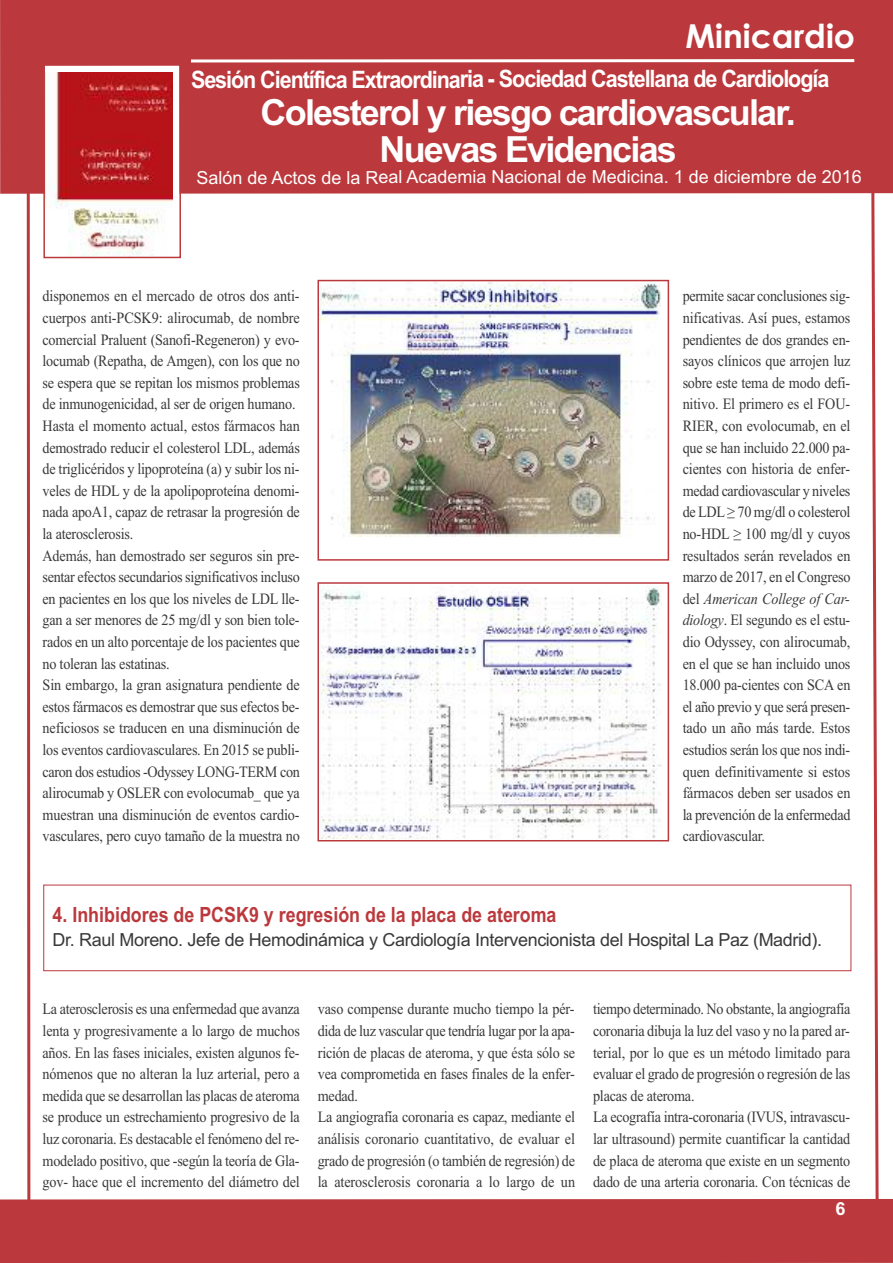
<style>
.page{position:relative;width:893px;height:1263px;background:#fff}
.page>*{position:absolute;margin:0;border:0;box-sizing:border-box;transform-origin:0 0}
.t1{font:700 36px/37.2px "Arial";letter-spacing:-.05em;color:#fff;text-align:center}
.t2{font:700 33px "Century Gothic";color:#fff}
.t3{font:700 24px "Arial";letter-spacing:-.05em;color:#fff;scale:.9 1}
.t4{font:700 21px "Arial";color:#bb393d;scale:.85 1}
.t5{font:18px "Arial";letter-spacing:-.02em;color:#39383a}
.t6{font:18px "Arial";color:#fff}
.t7{font:700 18px "Arial";color:#fff}
.t8{font:15.75px/21.6px "Times New Roman";letter-spacing:-.015em;color:#39383a;scale:.9 1}
.s1{font-style:italic}
</style>
<div class="page">
<div style="left:0;top:0;width:893px;height:194px;background:#bb393d"></div>
<hr style="left:191px;top:59px;width:663px;height:3px;background:#fff">
<svg style="left:25px;top:174px;width:7px;height:1025px"></svg>
<svg style="left:869px;top:68px;width:11px;height:1131px"></svg>
<div style="left:45px;top:65px;width:134px;height:192px;background:#fff"></div>
<img style="left:46px;top:73px;width:126px;height:182px">
<div style="left:43px;top:64px;width:138px;height:194px;border:2px solid #bb393d"></div>
<div style="left:0;top:1199px;width:893px;height:64px;background:#bb393d"></div>
<img style="left:320px;top:283px;width:340px;height:253px">
<div style="left:317px;top:280px;width:352px;height:281px;border:2px solid #bb393d"></div>
<img style="left:322px;top:587px;width:340px;height:251px">
<div style="left:317px;top:582px;width:352px;height:259px;border:2px solid #bb393d"></div>
<div style="left:43px;top:885px;width:808px;height:86px;border:1px solid #bb393d"></div>
<h2 class="t2" style="left:685px;top:18px;width:171px">Minicardio</h2>
<h3 class="t3" style="left:191px;top:65px;width:711px">Sesión Científica Extraordinaria - Sociedad Castellana de Cardiología</h3>
<h1 class="t1" style="left:261px;top:94px;width:537px">Colesterol y riesgo cardiovascular.<br>Nuevas Evidencias</h1>
<p class="t6" style="left:197px;top:167px;width:667px">Salón de Actos de la Real Academia Nacional de Medicina. 1 de diciembre de 2016</p>
<p class="t8" style="left:43px;top:285px;width:287px">disponemos en el mercado de otros dos anti&shy;cuerpos anti-PCSK9: alirocumab, de nombre comercial Praluent (Sanofi-Regeneron) y evo&shy;locumab (Repatha, de Amgen), con los que no se espera que se repitan los mismos problemas de inmunogenicidad, al ser de origen humano.<br>Hasta el momento actual, estos fármacos han demostrado reducir el colesterol LDL, además de triglicéridos y lipoproteína (a) y subir los ni&shy;veles de HDL y de la apolipoproteína denomi&shy;nada apoA1, capaz de retrasar la progresión de la aterosclerosis.<br>Además, han demostrado ser seguros sin pre&shy;sentar efectos secundarios significativos incluso en pacientes en los que los niveles de LDL lle&shy;gan a ser menores de 25 mg/dl y son bien tole&shy;rados en un alto porcentaje de los pacientes que no toleran las estatinas.<br>Sin embargo, la gran asignatura pendiente de estos fármacos es demostrar que sus efectos be&shy;neficiosos se traducen en una disminución de los eventos cardiovasculares. En 2015 se publi&shy;caron dos estudios -Odyssey LONG-TERM con alirocumab y OSLER con evolocumab_ que ya muestran una disminución de eventos cardio&shy;vasculares, pero cuyo tamaño de la muestra no</p>
<p class="t8" style="left:683px;top:285px;width:188px;text-align:justify">permite sacar conclusiones sig&shy;nificativas. Así pues, estamos pendientes de dos grandes en&shy;sayos clínicos que arrojen luz sobre este tema de modo defi&shy;nitivo. El primero es el FOU-RIER, con evolocumab, en el que se han incluido 22.000 pa&shy;cientes con historia de enfer&shy;medad cardiovascular y niveles de LDL ≥ 70 mg/dl o colesterol no-HDL ≥ 100 mg/dl y cuyos resultados serán revelados en marzo de 2017, en el Congreso del <span class="s1">American College of Car&shy;diology</span>. El segundo es el estu&shy;dio Odyssey, con alirocumab, en el que se han incluido unos 18.000 pa-cientes con SCA en el año previo y que será presen&shy;tado un año más tarde. Estos estudios serán los que nos indi&shy;quen definitivamente si estos fármacos deben ser usados en la prevención de la enfermedad cardiovascular.</p>
<h3 class="t4" style="left:53px;top:902px;width:594px">4. Inhibidores de PCSK9 y regresión de la placa de ateroma</h3>
<p class="t5" style="left:53px;top:929px;width:771px">Dr. Raul Moreno. Jefe de Hemodinámica y Cardiología Intervencionista del Hospital La Paz (Madrid).</p>
<p class="t8" style="left:43px;top:998px;width:287px;text-align:justify">La aterosclerosis es una enfermedad que avanza lenta y progresivamente a lo largo de muchos años. En las fases iniciales, existen algunos fe&shy;nómenos que no alteran la luz arterial, pero a medida que se desarrollan las placas de ateroma se produce un estrechamiento progresivo de la luz coronaria. Es destacable el fenómeno del re&shy;modelado positivo, que -según la teoría de Gla&shy;gov- hace que el incremento del diámetro del</p>
<p class="t8" style="left:318px;top:998px;width:287px">vaso compense durante mucho tiempo la pér&shy;dida de luz vascular que tendría lugar por la apa&shy;rición de placas de ateroma, y que ésta sólo se vea comprometida en fases finales de la enfer&shy;medad.<br>La angiografía coronaria es capaz, mediante el análisis coronario cuantitativo, de evaluar el grado de progresión (o también de regresión) de la aterosclerosis coronaria a lo largo de un</p>
<p class="t8" style="left:593px;top:998px;width:287px">tiempo determinado. No obstante, la angiografía coronaria dibuja la luz del vaso y no la pared ar&shy;terial, por lo que es un método limitado para evaluar el grado de progresión o regresión de las placas de ateroma.<br>La ecografía intra-coronaria (IVUS, intravascu&shy;lar ultrasound) permite cuantificar la cantidad de placa de ateroma que existe en un segmento dado de una arteria coronaria. Con técnicas de</p>
<p class="t7" style="left:835px;top:1199px;width:12px">6</p>
</div>
